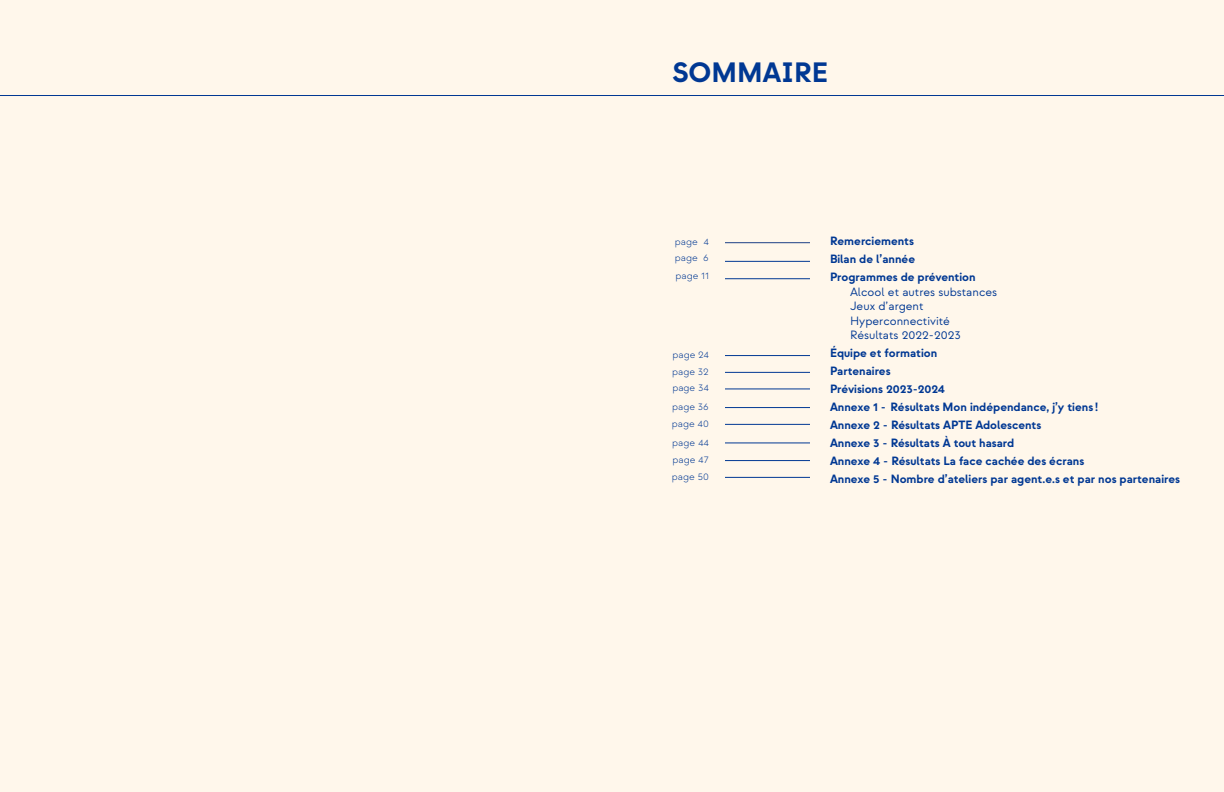
<style>
.page{position:relative;width:1224px;height:792px;background:#fff7eb}
.page>*{position:absolute;margin:0;border:0;box-sizing:border-box;transform-origin:0 0}
.t1{font:700 28px "Strawford";color:#003893}
.t2{font:700 12px/18px "Strawford";color:#003893}
.t3{font:12px/14.4px "Strawford";color:#003893}
.t4{font:300 10px/15.8px "Strawford";color:#003893}
</style>
<div class="page">
<hr style="left:725px;top:261px;width:85px;height:1px;background:#003893">
<hr style="left:725px;top:279px;width:85px;height:1px;background:#003893">
<hr style="left:725px;top:355px;width:85px;height:1px;background:#003893">
<hr style="left:725px;top:407px;width:85px;height:1px;background:#003893">
<hr style="left:725px;top:460px;width:85px;height:1px;background:#003893">
<hr style="left:725px;top:372px;width:85px;height:1px;background:#003893">
<hr style="left:725px;top:424px;width:85px;height:1px;background:#003893">
<hr style="left:725px;top:477px;width:85px;height:1px;background:#003893">
<hr style="left:725px;top:389px;width:85px;height:1px;background:#003893">
<hr style="left:725px;top:443px;width:85px;height:1px;background:#003893">
<hr style="left:0;top:95px;width:1224px;height:1px;background:#003893">
<hr style="left:725px;top:243px;width:85px;height:1px;background:#1c3f86">
<h1 class="t1" style="left:672px;top:56px;width:158px">SOMMAIRE</h1>
<p class="t4" style="left:675px;top:234px;width:36px">page 4 page 6</p>
<p class="t4" style="left:675px;top:268px;width:35px">page 11</p>
<p class="t4" style="left:673px;top:347px;width:38px">page 24</p>
<p class="t4" style="left:672px;top:364px;width:38px">page 32</p>
<p class="t4" style="left:672px;top:380px;width:38px">page 34</p>
<p class="t4" style="left:672px;top:399px;width:38px">page 36</p>
<p class="t4" style="left:672px;top:416px;width:38px">page 40</p>
<p class="t4" style="left:672px;top:434px;width:38px">page 44</p>
<p class="t4" style="left:673px;top:452px;width:38px">page 47</p>
<p class="t4" style="left:672px;top:469px;width:38px">page 50</p>
<p class="t2" style="left:830px;top:233px;width:147px">Remerciements<br>Bilan de l’année<br>Programmes de prévention</p>
<p class="t3" style="left:850px;top:285px;width:149px">Alcool et autres substances<br>Jeux d’argent<br>Hyperconnectivité<br>Résultats 2022-2023</p>
<p class="t2" style="left:830px;top:344px;width:352px">Équipe et formation<br>Partenaires<br>Prévisions 2023-2024<br>Annexe 1 - Résultats Mon indépendance, j’y tiens !<br>Annexe 2 - Résultats APTE Adolescents<br>Annexe 3 - Résultats À tout hasard<br>Annexe 4 - Résultats La face cachée des écrans<br>Annexe 5 - Nombre d’ateliers par agent.e.s et par nos partenaires</p>
</div>
